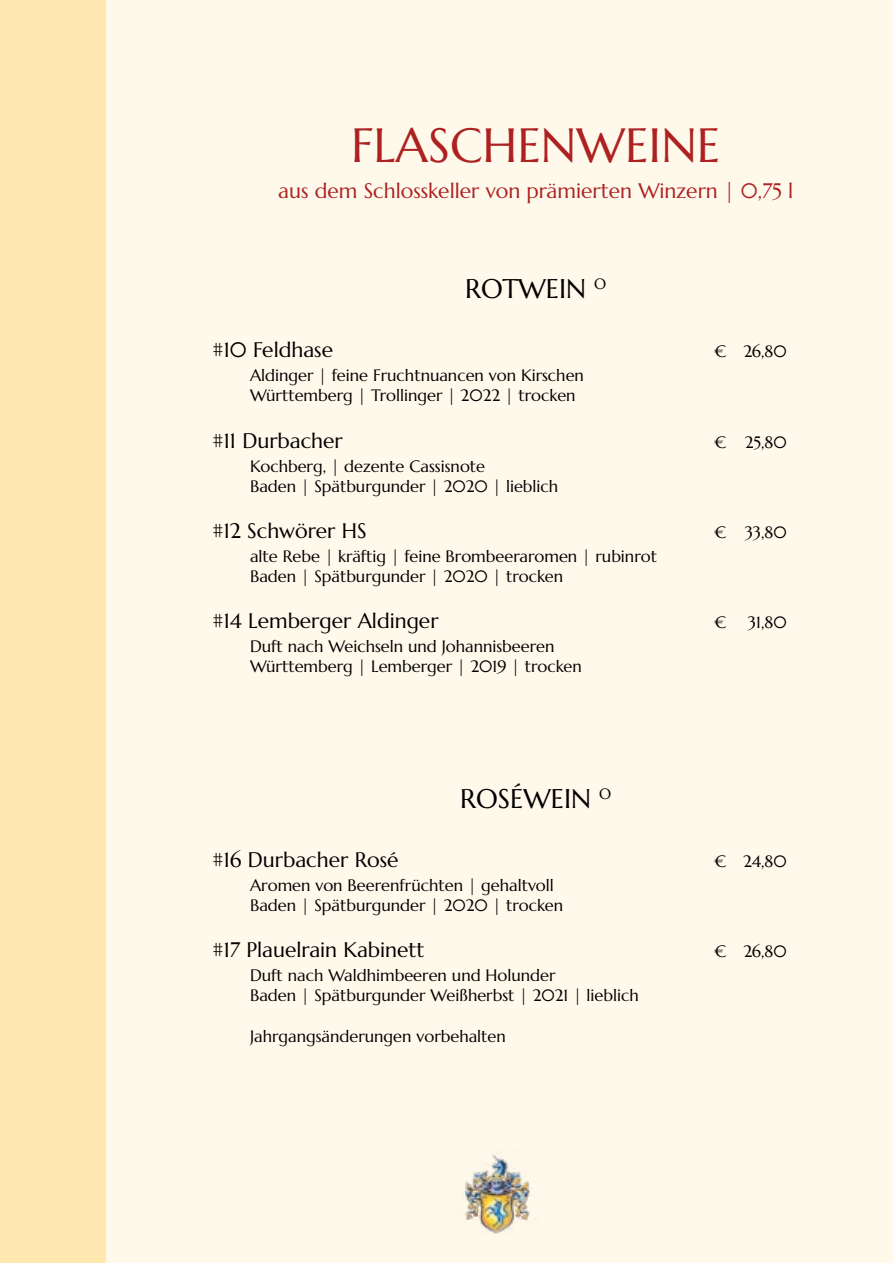
<style>
.page{position:relative;width:893px;height:1263px;background:#fff9ec}
.page>*{position:absolute;margin:0;border:0;box-sizing:border-box;transform-origin:0 0}
.t1{font:48px "Marcellus";color:#ad2221}
.t2{font:27px "Marcellus";color:#000}
.t3{font:21px "Marcellus";color:#000}
.t4{font:21px "Marcellus";color:#ad2221}
.t5{font:16.5px/19.8px "Marcellus";color:#000}
</style>
<div class="page">
<img style="left:461px;top:1152px;width:70px;height:82px">
<div style="left:0;top:0;width:106px;height:1263px;background:#ffe8b0"></div>
<h1 class="t1" style="left:351px;top:115px;width:371px">FLASCHENWEINE</h1>
<p class="t4" style="left:278px;top:178px;width:517px">aus dem Schlosskeller von prämierten Winzern | 0,75 l</p>
<h2 class="t2" style="left:465px;top:272px;width:143px">ROTWEIN <sup>O</sup></h2>
<p class="t3" style="left:213px;top:337px;width:122px">#10 Feldhase</p>
<p class="t5" style="left:714px;top:342px;width:74px">€ 26,80</p>
<p class="t5" style="left:250px;top:366px;width:335px">Aldinger | feine Fruchtnuancen von Kirschen<br>Württemberg | Trollinger | 2022 | trocken</p>
<p class="t3" style="left:213px;top:427px;width:132px">#11 Durbacher</p>
<p class="t5" style="left:714px;top:432px;width:74px">€ 25,80</p>
<p class="t5" style="left:250px;top:456px;width:310px">Kochberg, | dezente Cassisnote<br>Baden | Spätburgunder | 2020 | lieblich</p>
<p class="t3" style="left:213px;top:518px;width:156px">#12 Schwörer HS</p>
<p class="t5" style="left:714px;top:522px;width:74px">€ 33,80</p>
<p class="t5" style="left:250px;top:546px;width:408px">alte Rebe | kräftig | feine Brombeeraromen | rubinrot<br>Baden | Spätburgunder | 2020 | trocken</p>
<p class="t3" style="left:213px;top:608px;width:227px">#14 Lemberger Aldinger</p>
<p class="t5" style="left:714px;top:613px;width:14px">€</p>
<p class="t5" style="left:748px;top:613px;width:40px">31,80</p>
<p class="t5" style="left:250px;top:637px;width:333px">Duft nach Weichseln und Johannisbeeren<br>Württemberg | Lemberger | 2019 | trocken</p>
<h2 class="t2" style="left:460px;top:782px;width:153px">ROSÉWEIN <sup>O</sup></h2>
<p class="t3" style="left:213px;top:846px;width:187px">#16 Durbacher Rosé</p>
<p class="t5" style="left:714px;top:851px;width:74px">€ 24,80</p>
<p class="t5" style="left:250px;top:875px;width:315px">Aromen von Beerenfrüchten | gehaltvoll<br>Baden | Spätburgunder | 2020 | trocken</p>
<p class="t3" style="left:213px;top:937px;width:214px">#17 Plauelrain Kabinett</p>
<p class="t5" style="left:714px;top:941px;width:74px">€ 26,80</p>
<p class="t5" style="left:250px;top:966px;width:390px">Duft nach Waldhimbeeren und Holunder<br>Baden | Spätburgunder Weißherbst | 2021 | lieblich</p>
<p class="t5" style="left:250px;top:1026px;width:257px">Jahrgangsänderungen vorbehalten</p>
</div>
